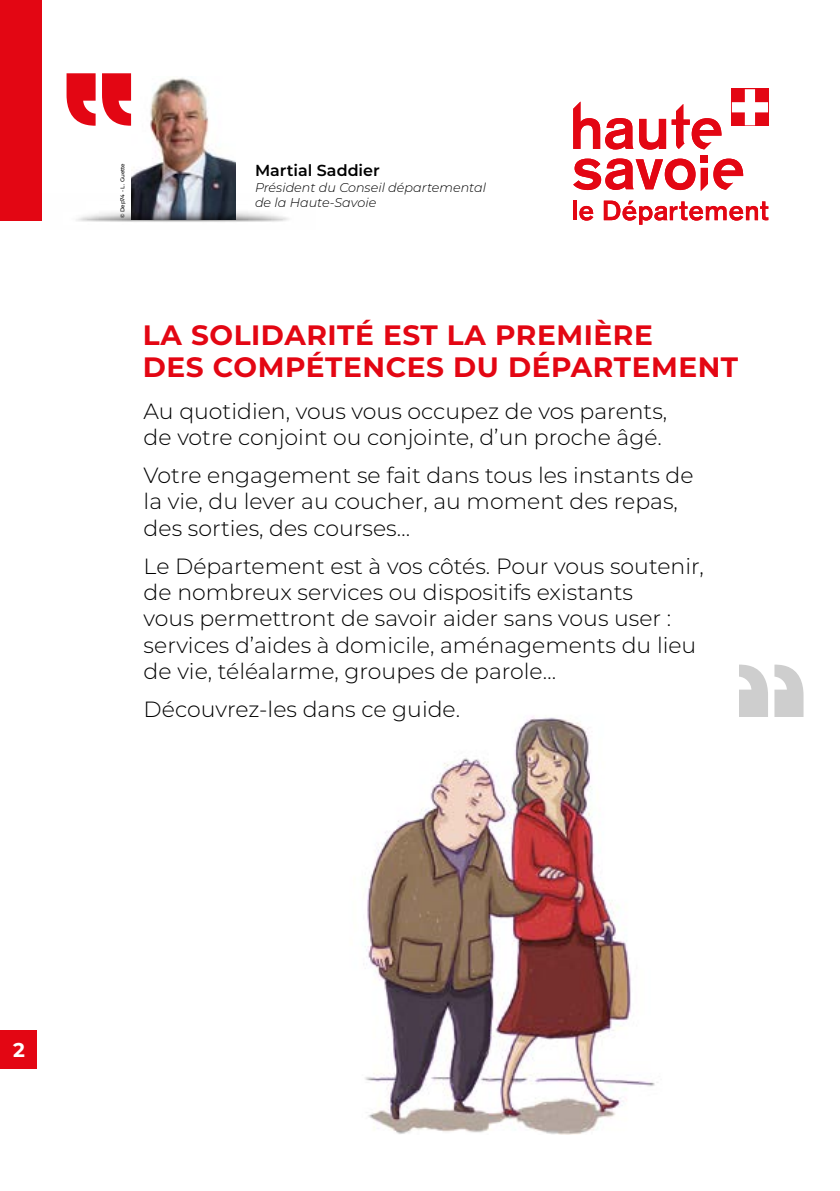
<style>
.page{position:relative;width:840px;height:1191px;background:#fff}
.page>*{position:absolute;margin:0;border:0;box-sizing:border-box;transform-origin:0 0}
.t1{font:700 28px/32px "Montserrat";letter-spacing:.02em;color:#e30613}
.t2{font:300 22px/26.4px "Montserrat";color:#000}
.t3{font:700 20px "Montserrat";color:#fff}
.t4{font:600 16px "Montserrat";color:#000}
.t5{font:italic 300 12.8px/15.2px "Montserrat";color:#000}
.t6{font:500 5.6px "Montserrat";color:#000}
</style>
<div class="page">
<img style="left:363px;top:716px;width:295px;height:418px">
<svg style="left:739px;top:664px;width:64px;height:53px"></svg>
<div style="left:0;top:0;width:41px;height:221px;background:#e30613"></div>
<img style="left:131px;top:77px;width:105px;height:116px">
<img style="left:41px;top:193px;width:248px;height:29px">
<svg style="left:66px;top:73px;width:65px;height:53px"></svg>
<div style="left:0;top:1030px;width:37px;height:39px;background:#e30613"></div>
<svg style="left:713px;top:159px;width:29px;height:31px"></svg>
<svg style="left:573px;top:102px;width:92px;height:48px"></svg>
<svg style="left:573px;top:158px;width:134px;height:33px"></svg>
<svg style="left:671px;top:104px;width:50px;height:45px"></svg>
<div style="left:700px;top:156px;width:7px;height:7px;background:#e30613"></div>
<hr style="left:573px;top:201px;width:3px;height:19px;background:#e30613">
<svg style="left:579px;top:206px;width:14px;height:15px"></svg>
<svg style="left:603px;top:201px;width:164px;height:24px"></svg>
<svg style="left:731px;top:89px;width:37px;height:37px"></svg>
<svg style="left:731px;top:89px;width:36px;height:36px"></svg>
<p class="t6" style="left:118px;top:218px;width:56px;rotate:-90deg">© Dep74 - L. Guette</p>
<p class="t4" style="left:255px;top:159px;width:126px">Martial Saddier</p>
<p class="t5" style="left:255px;top:179px;width:232px">Président du Conseil départemental de la Haute-Savoie</p>
<p class="t1" style="left:143px;top:317px;width:596px">LA SOLIDARITÉ EST LA PREMIÈRE<br>DES COMPÉTENCES DU DÉPARTEMENT</p>
<p class="t2" style="left:144px;top:397px;width:525px">Au quotidien, vous vous occupez de vos parents, de votre conjoint ou conjointe, d’un proche âgé.</p>
<p class="t2" style="left:144px;top:461px;width:551px">Votre engagement se fait dans tous les instants de la vie, du lever au coucher, au moment des repas, des sorties, des courses…</p>
<p class="t2" style="left:144px;top:552px;width:561px">Le Département est à vos côtés. Pour vous soutenir, de nombreux services ou dispositifs existants<br>vous permettront de savoir aider sans vous user : services d’aides à domicile, aménagements du lieu de vie, téléalarme, groupes de parole…</p>
<p class="t2" style="left:144px;top:695px;width:318px">Découvrez-les dans ce guide.</p>
<p class="t3" style="left:13px;top:1035px;width:13px">2</p>
</div>
